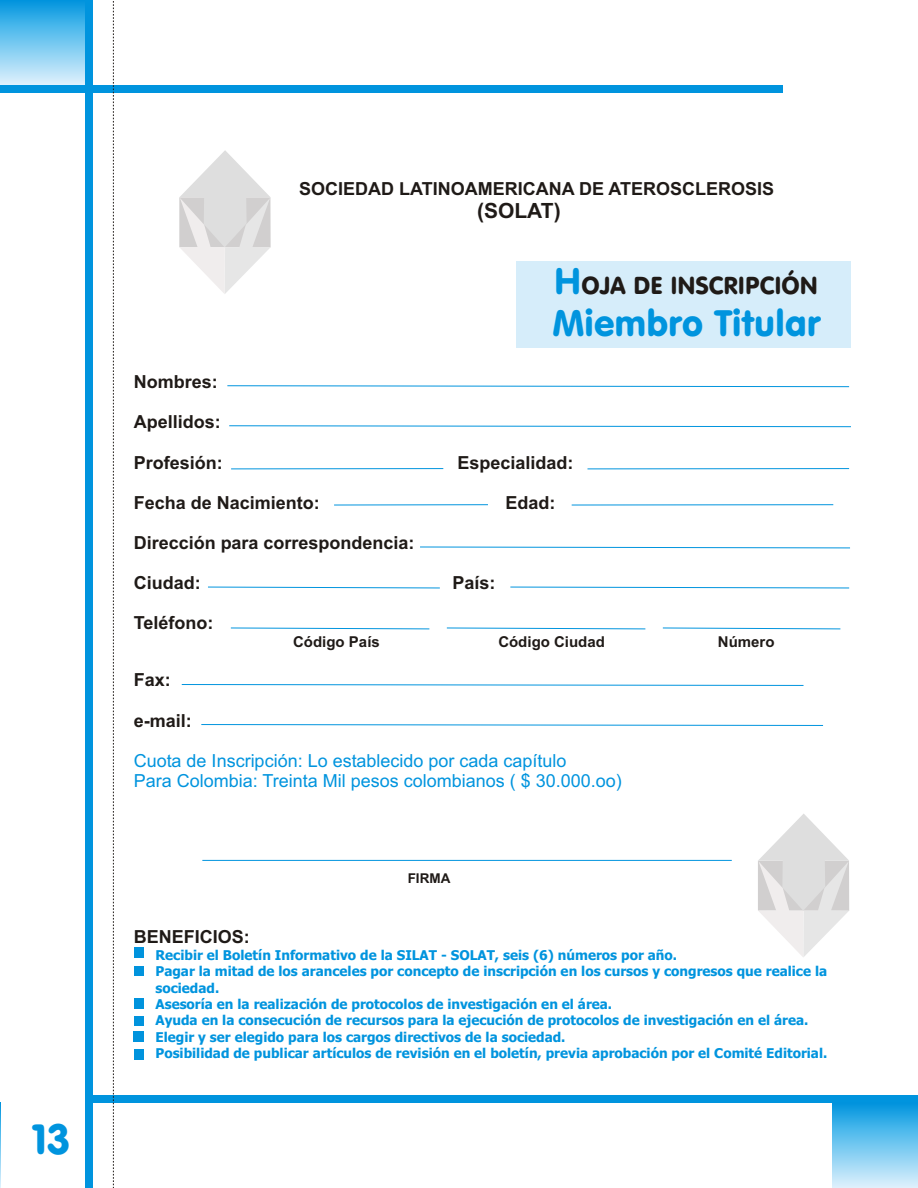
<style>
.page{position:relative;width:918px;height:1188px;background:#fff}
.page>*{position:absolute;margin:0;border:0;box-sizing:border-box;transform-origin:0 0}
.t1{font:41.7px "VAG Rounded BT";color:#0094de}
.t2{font:36.3px "VAG Rounded BT";color:#0094de}
.t3{font:24.15px "VAG Rounded BT";color:#1f1a17}
.t4{font:700 21px "Arial";color:#1f1a17}
.t5{font:700 18px "Arial";color:#1f1a17}
.t6{font:18px/20.1px "Arial";color:#0094de}
.t7{font:700 15px "Arial";color:#1f1a17}
.t8{font:700 13.5px/16.4px "Tahoma";color:#0094de}
.t9{font:700 13.5px "Arial";color:#1f1a17}
.s1{font-size:36.3px;color:#0094de}
</style>
<div class="page">
<div style="left:0;top:0;width:85px;height:85px;background:linear-gradient(to bottom,#0399e1,#e1f3fe)"></div>
<div style="left:0;top:85px;width:783px;height:7px;background:#0094de"></div>
<div style="left:89px;top:1096px;width:829px;height:7px;background:#0094de"></div>
<div style="left:833px;top:1103px;width:85px;height:85px;background:linear-gradient(to bottom,#0499e1,#e0f3fe)"></div>
<div style="left:85px;top:0;width:7px;height:1188px;background:#0094de"></div>
<svg style="left:0;top:1103px;width:1px;height:85px"></svg>
<svg style="left:179px;top:150px;width:92px;height:144px"></svg>
<svg style="left:758px;top:814px;width:91px;height:143px"></svg>
<hr style="left:202px;top:860px;width:530px;height:1px;background:#0094de">
<svg style="left:227px;top:385px;width:622px;height:2px"></svg>
<svg style="left:229px;top:425px;width:622px;height:2px"></svg>
<svg style="left:420px;top:547px;width:430px;height:1px"></svg>
<svg style="left:510px;top:587px;width:340px;height:1px"></svg>
<svg style="left:208px;top:587px;width:232px;height:1px"></svg>
<svg style="left:231px;top:628px;width:199px;height:1px"></svg>
<svg style="left:447px;top:628px;width:199px;height:1px"></svg>
<svg style="left:663px;top:628px;width:178px;height:1px"></svg>
<hr style="left:231px;top:468px;width:212px;height:1px;background:#0094de">
<hr style="left:587px;top:468px;width:262px;height:1px;background:#0094de">
<hr style="left:572px;top:504px;width:261px;height:1px;background:#0094de">
<hr style="left:334px;top:504px;width:154px;height:1px;background:#0094de">
<svg style="left:181px;top:684px;width:623px;height:2px"></svg>
<svg style="left:201px;top:724px;width:622px;height:2px"></svg>
<svg style="left:134px;top:948px;width:10px;height:9px"></svg>
<svg style="left:134px;top:966px;width:10px;height:9px"></svg>
<svg style="left:134px;top:999px;width:10px;height:9px"></svg>
<svg style="left:134px;top:1032px;width:9px;height:9px"></svg>
<svg style="left:134px;top:1016px;width:10px;height:10px"></svg>
<svg style="left:134px;top:1050px;width:10px;height:9px"></svg>
<div style="left:516px;top:261px;width:334px;height:87px;background:#d6edfa"></div>
<svg style="left:113px;top:1px;width:1px;height:1187px"></svg>
<h1 class="t1" style="left:33px;top:1122px;width:39px">13</h1>
<h3 class="t5" style="left:299px;top:182px;width:477px">SOCIEDAD LATINOAMERICANA DE ATEROSCLEROSIS</h3>
<h3 class="t4" style="left:477px;top:203px;width:85px">(SOLAT)</h3>
<h3 class="t3" style="left:554px;top:276px;width:265px"><span class="s1">H</span>OJA DE INSCRIPCIÓN</h3>
<h2 class="t2" style="left:553px;top:308px;width:269px">Miembro Titular</h2>
<h3 class="t5" style="left:134px;top:375px;width:86px">Nombres:</h3>
<h3 class="t5" style="left:134px;top:415px;width:89px">Apellidos:</h3>
<h3 class="t5" style="left:134px;top:455px;width:91px">Profesión:</h3>
<h3 class="t5" style="left:457px;top:455px;width:118px">Especialidad:</h3>
<h3 class="t5" style="left:134px;top:496px;width:188px">Fecha de Nacimiento:</h3>
<h3 class="t5" style="left:506px;top:496px;width:52px">Edad:</h3>
<h3 class="t5" style="left:134px;top:536px;width:282px">Dirección para correspondencia:</h3>
<h3 class="t5" style="left:134px;top:576px;width:68px">Ciudad:</h3>
<h3 class="t5" style="left:452px;top:576px;width:45px">País:</h3>
<h3 class="t5" style="left:134px;top:616px;width:81px">Teléfono:</h3>
<p class="t7" style="left:293px;top:636px;width:88px">Código País</p>
<p class="t7" style="left:498px;top:636px;width:108px">Código Ciudad</p>
<p class="t7" style="left:718px;top:636px;width:58px">Número</p>
<h3 class="t5" style="left:134px;top:673px;width:39px">Fax:</h3>
<h3 class="t5" style="left:134px;top:714px;width:60px">e-mail:</h3>
<h3 class="t6" style="left:134px;top:752px;width:489px">Cuota de Inscripción: Lo establecido por cada capítulo<br>Para Colombia: Treinta Mil pesos colombianos ( $ 30.000.oo)</h3>
<h3 class="t5" style="left:134px;top:930px;width:118px">BENEFICIOS:</h3>
<p class="t9" style="left:408px;top:874px;width:44px">FIRMA</p>
<p class="t8" style="left:155px;top:948px;width:673px">Recibir el Boletín Informativo de la SILAT - SOLAT, seis (6) números por año.<br>Pagar la mitad de los aranceles por concepto de inscripción en los cursos y congresos que realice la sociedad.<br>Asesoría en la realización de protocolos de investigación en el área.<br>Ayuda en la consecución de recursos para la ejecución de protocolos de investigación en el área.<br>Elegir y ser elegido para los cargos directivos de la sociedad.<br>Posibilidad de publicar artículos de revisión en el boletín, previa aprobación por el Comité Editorial.</p>
</div>
